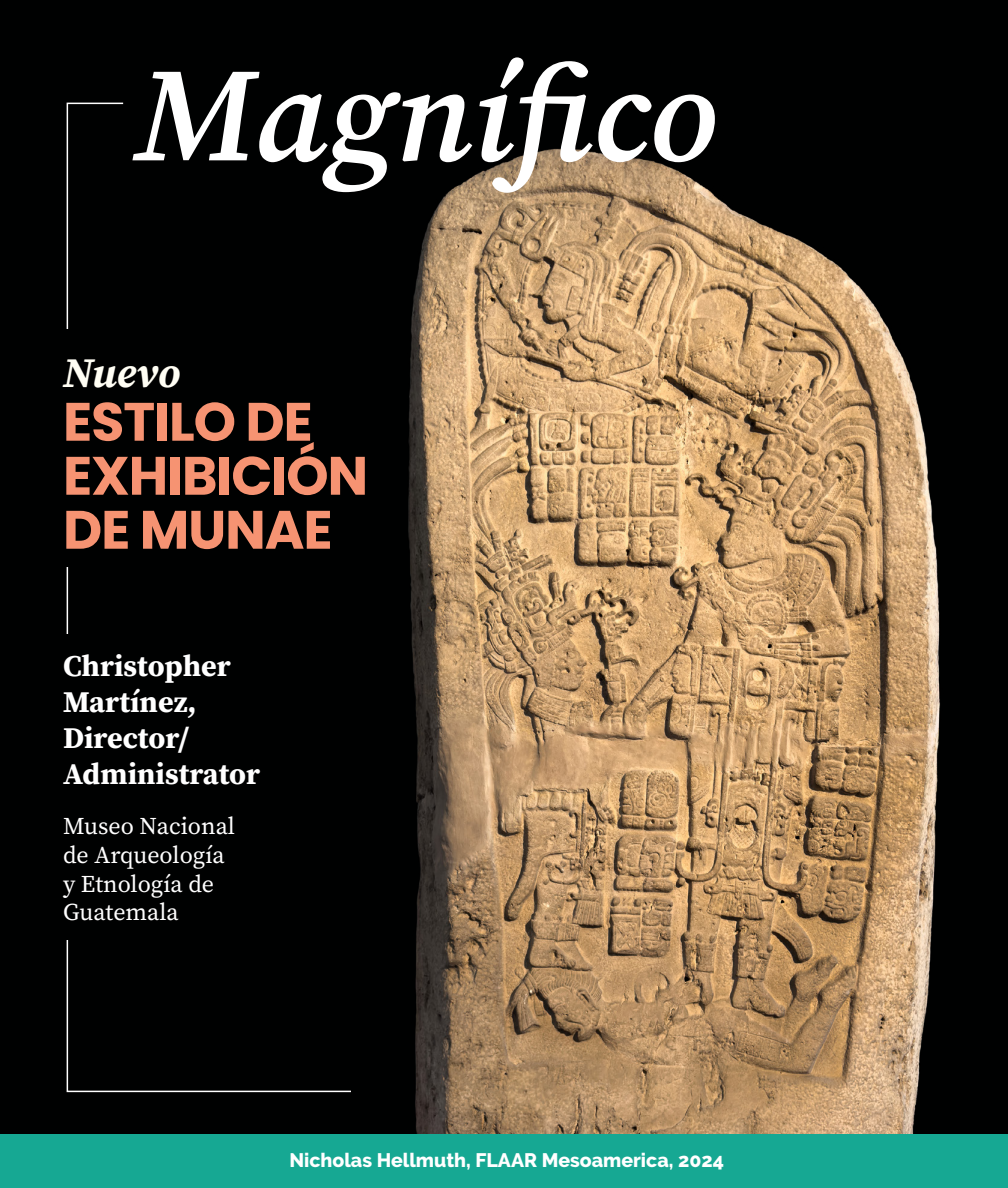
<style>
.page{position:relative;width:1008px;height:1188px;background:#000101}
.page>*{position:absolute;margin:0;border:0;box-sizing:border-box;transform-origin:0 0}
.t1{font:italic 600 133.5px "Source Serif Pro";color:#fff}
.t2{font:700 54px/54px "Poppins";letter-spacing:-.02em;color:#f69372}
.t3{font:italic 700 42px "Source Serif Pro";letter-spacing:-.01em;color:#fffef4}
.t4{font:700 30px/36px "Source Serif Pro";color:#fff}
.t5{font:24px/28.8px "Source Serif Pro";color:#fff}
.t6{font:800 19.5px "Raleway";color:#fff}
</style>
<div class="page">
<img style="left:408px;top:148px;width:532px;height:986px">
<div style="left:0;top:1134px;width:1008px;height:54px;background:#16a893"></div>
<svg style="left:66px;top:102px;width:285px;height:991px"></svg>
<div style="left:47px;top:634px;width:93px;height:306px;background:#000101"></div>
<div style="left:38px;top:329px;width:93px;height:238px;background:#000101"></div>
<h1 class="t1" style="left:134px;top:25px;width:583px">Magnífico</h1>
<h3 class="t3" style="left:63px;top:344px;width:118px">Nuevo</h3>
<h2 class="t2" style="left:63px;top:395px;width:307px">ESTILO DE<br>EXHIBICIÓN<br>DE MUNAE</h2>
<p class="t4" style="left:63px;top:647px;width:199px">Christopher<br>Martínez,<br>Director/<br>Administrator</p>
<p class="t5" style="left:63px;top:812px;width:174px">Museo Nacional de Arqueología y Etnología de<br>Guatemala</p>
<p class="t6" style="left:289px;top:1149px;width:436px">Nicholas Hellmuth, FLAAR Mesoamerica, 2024</p>
</div>
